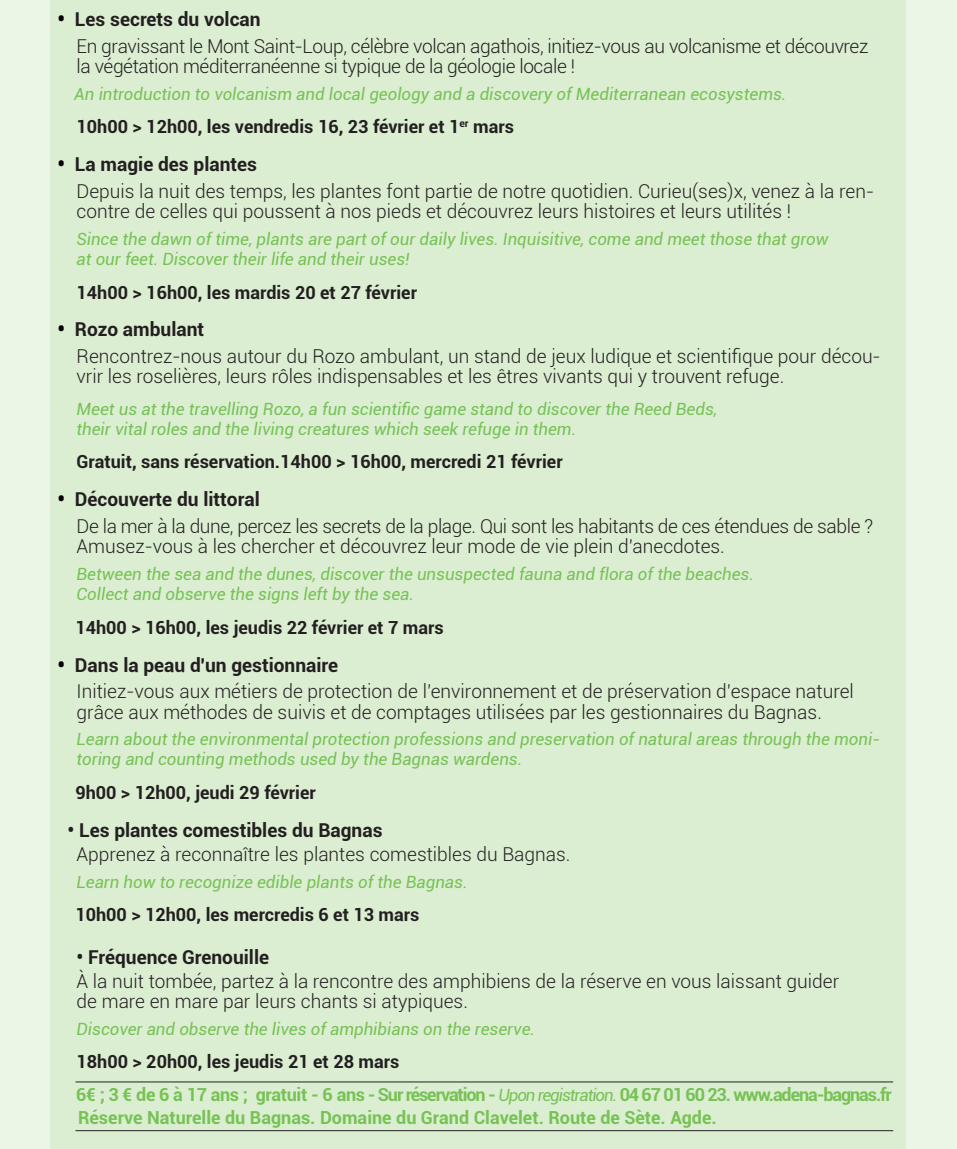
<style>
.page{position:relative;width:957px;height:1149px;background:#fff}
.page>*{position:absolute;margin:0;border:0;box-sizing:border-box;transform-origin:0 0}
.t1{font:300 19.12px/20.2px "Roboto";color:#231f20}
.t2{font:300 19.12px/27px "Roboto";letter-spacing:-.02em;color:#231f20}
.t3{font:700 19.12px "Roboto";color:#231f20}
.t4{font:700 18px "Roboto";color:#231f20}
.TEXTE_COURANT{font:700 18px/22.5px "Roboto";color:#77c255}
.t5{font:italic 16.88px/20.2px "Roboto";color:#77c255}
.anglais8{font:italic 16.88px/20.2px "Roboto";color:#76c257}
.s1{font-weight:900;font-size:20.25px;color:#000001}
.s2{font-weight:700}
.s3{font-weight:400;font-style:italic;font-size:16.88px}
</style>
<div class="page">
<div style="left:0;top:0;width:957px;height:1148px;background:#ecf6e7"></div>
<div style="left:50px;top:0;width:856px;height:1148px;background:#dbeed2"></div>
<hr style="left:75px;top:1081px;width:818px;height:1px;background:#231f20">
<hr style="left:75px;top:1129px;width:818px;height:1px;background:#231f20">
<p class="t2" style="left:77px;top:5px;width:793px;text-indent:-19px"><span class="s1">•</span> <span class="s2">Les secrets du volcan<br></span>En gravissant le Mont Saint-Loup, célèbre volcan agathois, initiez-vous au volcanisme et découvrez</p>
<p class="t2" style="left:77px;top:52px;width:500px">la végétation méditerranéenne si typique de la géologie locale !</p>
<p class="t5" style="left:74px;top:83px;width:713px">An introduction to volcanism and local geology and a discovery of Mediterranean ecosystems.</p>
<p class="t4" style="left:77px;top:114px;width:439px">10h00 &gt; 12h00, les vendredis 16, 23 février et 1<sup>er</sup> mars</p>
<p class="t1" style="left:77px;top:150px;width:799px;line-height:27px;text-indent:-19px"><span class="s1">•</span> <span class="s2">La magie des plantes<br></span>Depuis la nuit des temps, les plantes font partie de notre quotidien. Curieu(ses)x, venez à la ren-</p>
<p class="t1" style="left:77px;top:200px;width:716px">contre de celles qui poussent à nos pieds et découvrez leurs histoires et leurs utilités !</p>
<p class="t5" style="left:77px;top:228px;width:753px">Since the dawn of time, plants are part of our daily lives. Inquisitive, come and meet those that grow at our feet. Discover their life and their uses!</p>
<p class="t4" style="left:77px;top:279px;width:342px">14h00 &gt; 16h00, les mardis 20 et 27 février</p>
<p class="t3" style="left:57px;top:316px;width:148px"><span class="s1">•</span> Rozo ambulant</p>
<p class="t1" style="left:77px;top:345px;width:805px">Rencontrez-nous autour du Rozo ambulant, un stand de jeux ludique et scientifique pour décou&shy;vrir les roselières, leurs rôles indispensables et les êtres vivants qui y trouvent refuge.</p>
<p class="anglais8" style="left:77px;top:397px;width:642px">Meet us at the travelling Rozo, a fun scientific game stand to discover the Reed Beds, their vital roles and the living creatures which seek refuge in them.</p>
<p class="t4" style="left:77px;top:449px;width:488px">Gratuit, sans réservation.14h00 &gt; 16h00, mercredi 21 février</p>
<p class="t2" style="left:77px;top:485px;width:798px;text-indent:-19px"><span class="s1">•</span> <span class="s2">Découverte du littoral<br></span>De la mer à la dune, percez les secrets de la plage. Qui sont les habitants de ces étendues de sable ?</p>
<p class="t1" style="left:77px;top:535px;width:650px">Amusez-vous à les chercher et découvrez leur mode de vie plein d’anecdotes.</p>
<p class="t5" style="left:77px;top:563px;width:679px">Between the sea and the dunes, discover the unsuspected fauna and flora of the beaches.<br>Collect and observe the signs left by the sea.</p>
<p class="t4" style="left:75px;top:614px;width:370px">14h00 &gt; 16h00, les jeudis 22 février et 7 mars</p>
<p class="t3" style="left:57px;top:651px;width:282px"><span class="s1">•</span> Dans la peau d'un gestionnaire</p>
<p class="t1" style="left:77px;top:680px;width:779px">Initiez-vous aux métiers de protection de l’environnement et de préservation d’espace naturel grâce aux méthodes de suivis et de comptages utilisées par les gestionnaires du Bagnas.</p>
<p class="t5" style="left:77px;top:728px;width:805px">Learn about the environmental protection professions and preservation of natural areas through the moni&shy;toring and counting methods used by the Bagnas wardens.</p>
<p class="t4" style="left:75px;top:779px;width:242px">9h00 &gt; 12h00, jeudi 29 février</p>
<p class="t3" style="left:67px;top:816px;width:317px">• Les plantes comestibles du Bagnas</p>
<p class="t1" style="left:77px;top:843px;width:495px">Apprenez à reconnaître les plantes comestibles du Bagnas.</p>
<p class="t5" style="left:77px;top:870px;width:392px">Learn how to recognize edible plants of the Bagnas.</p>
<p class="t4" style="left:75px;top:901px;width:346px">10h00 &gt; 12h00, les mercredis 6 et 13 mars</p>
<p class="t3" style="left:77px;top:943px;width:194px">• Fréquence Grenouille</p>
<p class="t1" style="left:77px;top:970px;width:764px">À la nuit tombée, partez à la rencontre des amphibiens de la réserve en vous laissant guider de mare en mare par leurs chants si atypiques.</p>
<p class="t5" style="left:77px;top:1017px;width:460px">Discover and observe the lives of amphibians on the reserve.</p>
<p class="t4" style="left:77px;top:1048px;width:324px">18h00 &gt; 20h00, les jeudis 21 et 28 mars</p>
<p class="TEXTE_COURANT" style="left:76px;top:1082px;width:817px">6€ ; 3 € de 6 à 17 ans ; gratuit - 6 ans - Sur réservation - <span class="s3">Upon registration.</span> 04 67 01 60 23. www.adena-bagnas.fr<br>Réserve Naturelle du Bagnas. Domaine du Grand Clavelet. Route de Sète. Agde.</p>
</div>
